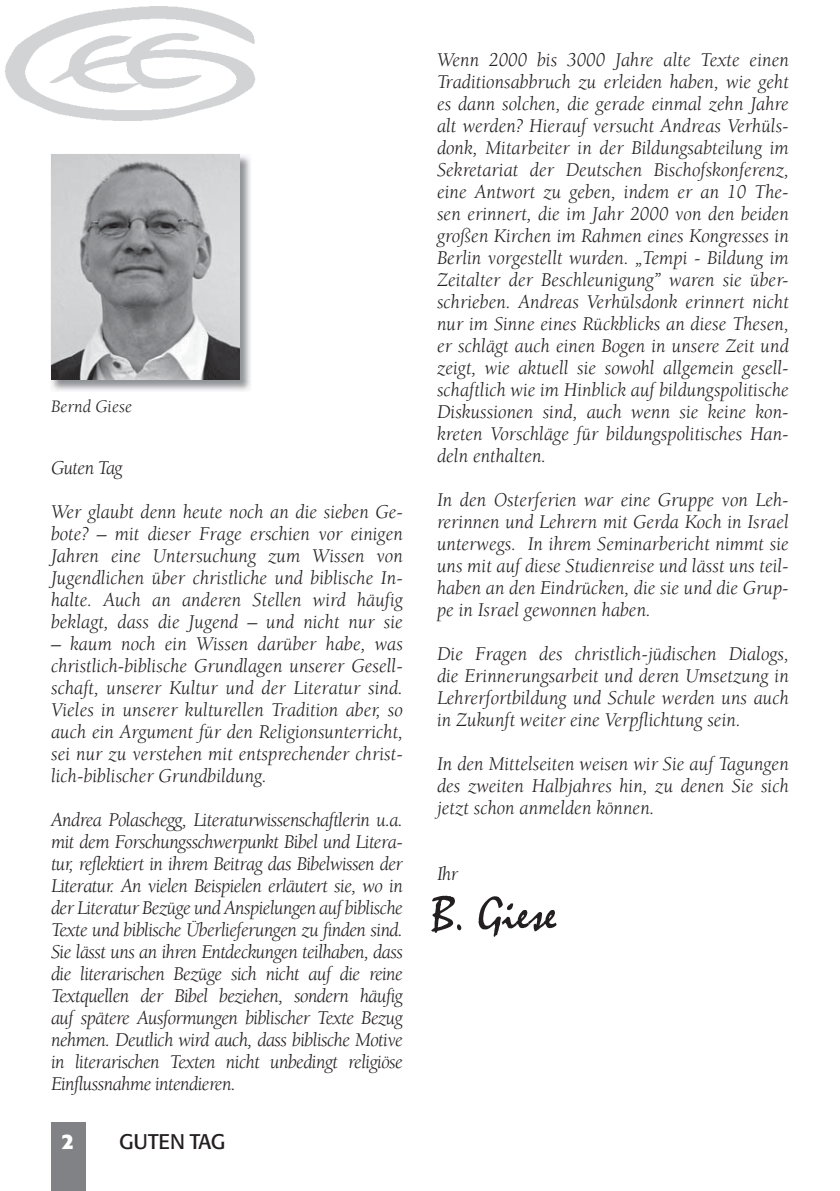
<style>
.page{position:relative;width:840px;height:1191px;background:#fff}
.page>*{position:absolute;margin:0;border:0;box-sizing:border-box;transform-origin:0 0}
.t1{font:50px "Mistral";color:#231f20}
.t2{font:21px "Formata";color:#231f20}
.t3{font:700 21px "Formata";color:#fff}
.t4{font:italic 20px/22px "Berkeley";color:#231f20;text-align:justify}
.t5{font:italic 20px "Berkeley";letter-spacing:-.03em;color:#231f20}
.t6{font:italic 18px "Berkeley";color:#231f20}
</style>
<div class="page">
<img style="left:5px;top:6px;width:251px;height:115px">
<div style="left:51px;top:1123px;width:34px;height:68px;background:#808285"></div>
<img style="left:51px;top:156px;width:200px;height:235px">
<img style="left:51px;top:154px;width:189px;height:226px">
<p class="t6" style="left:51px;top:399px;width:82px">Bernd Giese</p>
<p class="t5" style="left:51px;top:460px;width:73px">Guten Tag</p>
<p class="t4" style="left:51px;top:502px;width:353px">Wer glaubt denn heute noch an die sieben Ge&shy;bote? – mit dieser Frage erschien vor einigen Jahren eine Untersuchung zum Wissen von Jugendlichen über christliche und biblische In&shy;halte. Auch an anderen Stellen wird häufig beklagt, dass die Jugend – und nicht nur sie</p>
<p class="t4" style="left:51px;top:634px;width:353px">– kaum noch ein Wissen darüber habe, was christlich-biblische Grundlagen unserer Gesell&shy;schaft, unserer Kultur und der Literatur sind.<br>Vieles in unserer kulturellen Tradition aber, so auch ein Argument für den Religionsunterricht, sei nur zu verstehen mit entsprechender christ&shy;lich-biblischer Grundbildung.</p>
<p class="t4" style="left:51px;top:810px;width:353px">Andrea Polaschegg, Literaturwissenschaftlerin u.a. mit dem Forschungsschwerpunkt Bibel und Litera&shy;tur, reflektiert in ihrem Beitrag das Bibelwissen der Literatur. An vielen Beispielen erläutert sie, wo in der Literatur Bezüge und Anspielungen auf biblische Texte und biblische Überlieferungen zu finden sind.<br>Sie lässt uns an ihren Entdeckungen teilhaben, dass die literarischen Bezüge sich nicht auf die reine Textquellen der Bibel beziehen, sondern häufig auf spätere Ausformungen biblischer Texte Bezug nehmen. Deutlich wird auch, dass biblische Motive in literarischen Texten nicht unbedingt religiöse Einflussnahme intendieren.</p>
<p class="t3" style="left:62px;top:1132px;width:14px">2</p>
<p class="t2" style="left:119px;top:1132px;width:107px">GUTEN TAG</p>
<p class="t4" style="left:437px;top:50px;width:353px">Wenn 2000 bis 3000 Jahre alte Texte einen Traditionsabbruch zu erleiden haben, wie geht es dann solchen, die gerade einmal zehn Jahre alt werden? Hierauf versucht Andreas Verhüls&shy;donk, Mitarbeiter in der Bildungsabteilung im Sekretariat der Deutschen Bischofskonferenz, eine Antwort zu geben, indem er an 10 The&shy;sen erinnert, die im Jahr 2000 von den beiden großen Kirchen im Rahmen eines Kongresses in Berlin vorgestellt wurden. „Tempi - Bildung im Zeitalter der Beschleunigung” waren sie über&shy;schrieben. Andreas Verhülsdonk erinnert nicht nur im Sinne eines Rückblicks an diese Thesen, er schlägt auch einen Bogen in unsere Zeit und zeigt, wie aktuell sie sowohl allgemein gesell&shy;schaftlich wie im Hinblick auf bildungspolitische Diskussionen sind, auch wenn sie keine kon&shy;kreten Vorschläge für bildungspolitisches Han&shy;deln enthalten.</p>
<p class="t4" style="left:437px;top:490px;width:353px">In den Osterferien war eine Gruppe von Leh&shy;rerinnen und Lehrern mit Gerda Koch in Israel unterwegs. In ihrem Seminarbericht nimmt sie uns mit auf diese Studienreise und lässt uns teil&shy;haben an den Eindrücken, die sie und die Grup&shy;pe in Israel gewonnen haben.</p>
<p class="t4" style="left:437px;top:644px;width:353px">Die Fragen des christlich-jüdischen Dialogs, die Erinnerungsarbeit und deren Umsetzung in Lehrerfortbildung und Schule werden uns auch in Zukunft weiter eine Verpflichtung sein.</p>
<p class="t4" style="left:437px;top:754px;width:353px">In den Mittelseiten weisen wir Sie auf Tagungen des zweiten Halbjahres hin, zu denen Sie sich jetzt schon anmelden können.</p>
<p class="t4" style="left:437px;top:864px;width:23px">Ihr</p>
<h1 class="t1" style="left:431px;top:892px;width:127px">B. Giese</h1>
</div>
